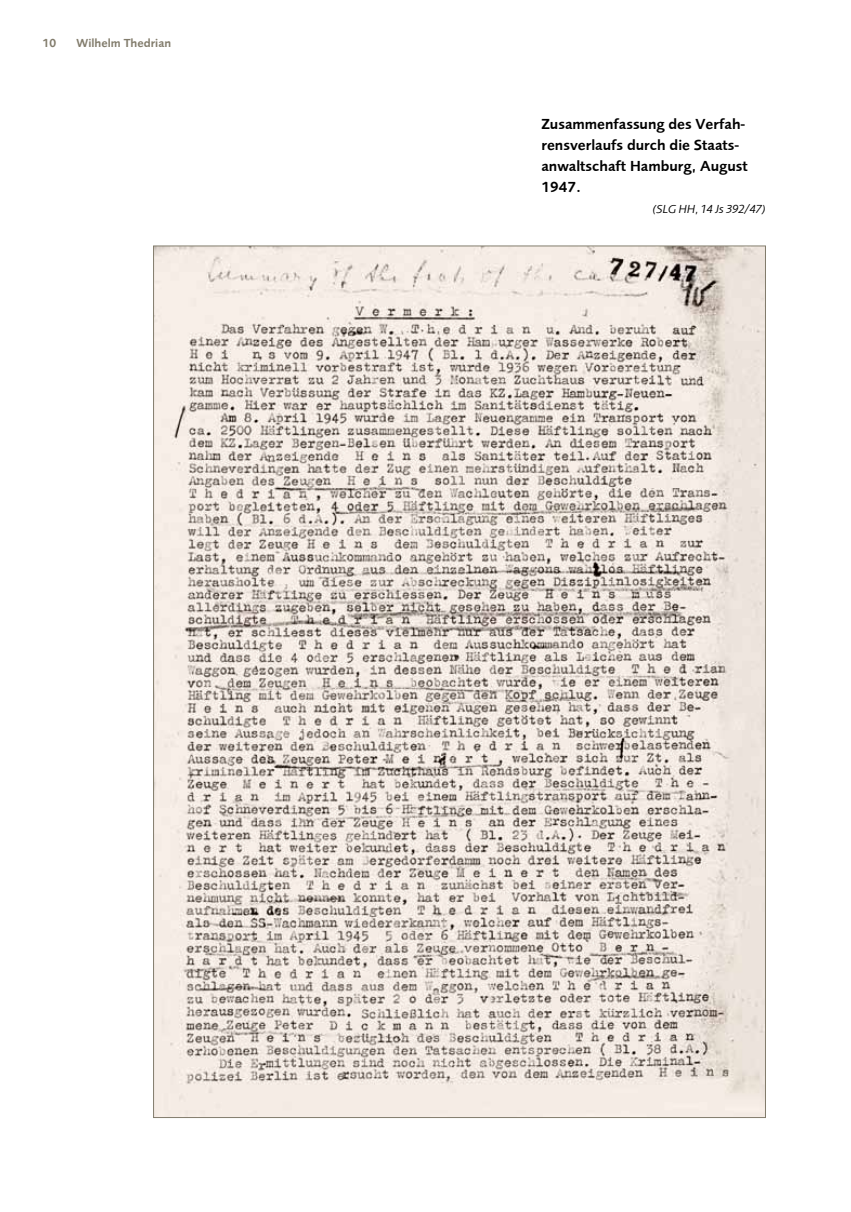
<style>
.page{position:relative;width:851px;height:1212px;background:#fff}
.page>*{position:absolute;margin:0;border:0;box-sizing:border-box;transform-origin:0 0}
.t1{font:15px/21px "Foundry Sans Demi";color:#000}
.t2{font:italic 12px "Foundry Sans";color:#000}
.t3{font:12px "Foundry Sans Demi";color:#827c6c}
</style>
<div class="page">
<img style="left:155px;top:248px;width:608px;height:868px">
<p class="t3" style="left:43px;top:36px;width:15px">10</p>
<p class="t3" style="left:77px;top:36px;width:96px">Wilhelm Thedrian</p>
<p class="t1" style="left:541px;top:114px;width:208px">Zusammenfassung des Verfah&shy;rensverlaufs durch die Staats&shy;anwaltschaft Hamburg, August<br>1947.</p>
<p class="t2" style="left:652px;top:202px;width:114px">(SLG HH, 14 Js 392/47)</p>
</div>
